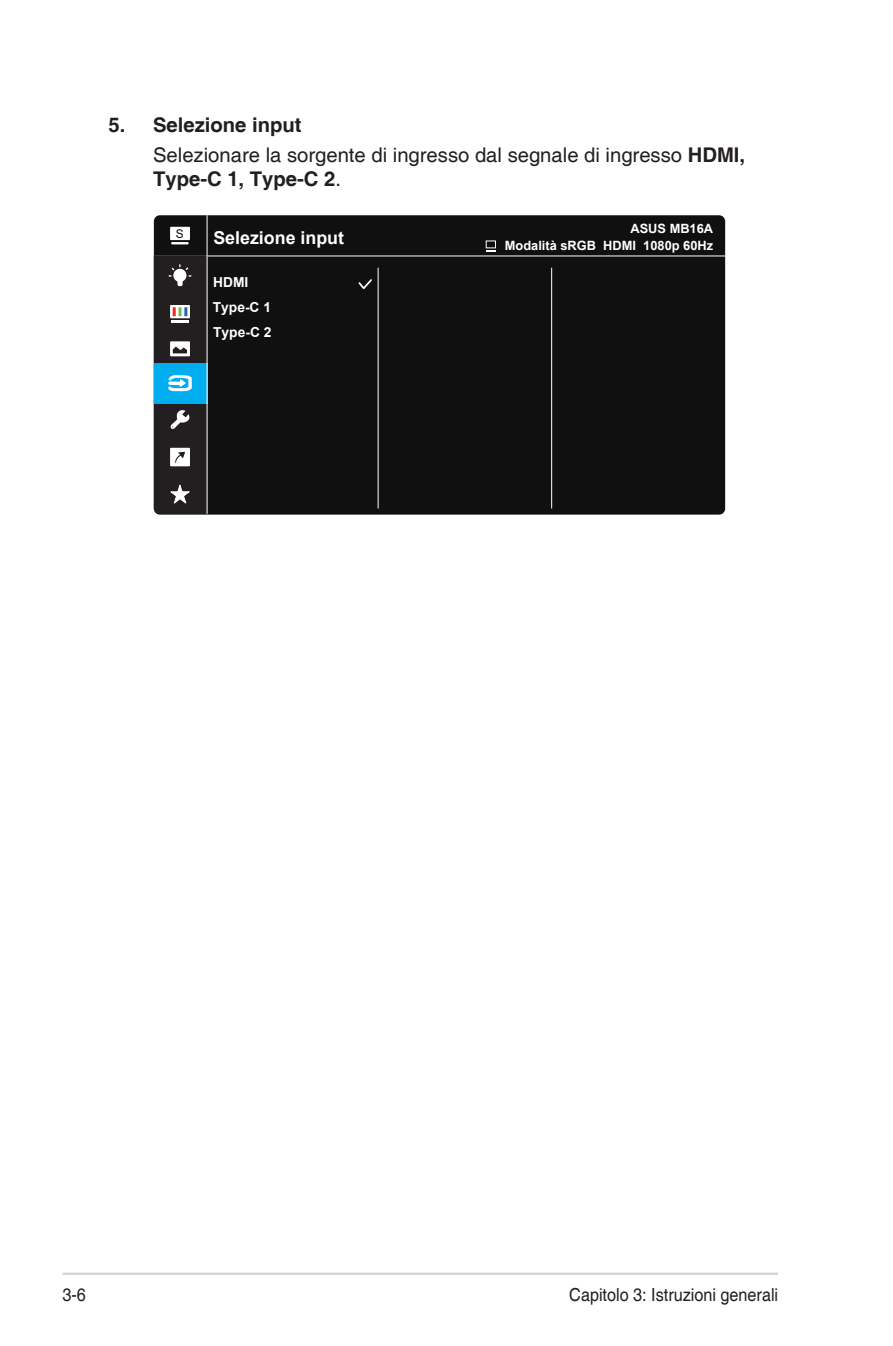
<style>
.page{position:relative;width:893px;height:1346px;background:#fff}
.page>*{position:absolute;margin:0;border:0;box-sizing:border-box;transform-origin:0 0}
.Body_Text_Indent{font:20.25px/24.3px "Helvetica";color:#231f20}
.OSD_Item{font:700 20.25px "Helvetica";color:#231f20}
.t1{font:18px "Helvetica";color:#231f20;scale:.9 1}
.t2{font:700 17.78px "Arial";color:#fff}
.t3{font:700 13.72px/24.5px "Arial";color:#fff}
.t4{font:700 12.83px "Arial";color:#fff}
.t5{font:11.92px "Arial";color:#101010}
.s1{font-weight:700}
</style>
<div class="page">
<hr style="left:63px;top:1272px;width:715px;height:3px;background:#d1d2d4">
<div style="left:154px;top:215px;width:571px;height:300px;background:#101010;border-radius:6px"></div>
<hr style="left:154px;top:256px;width:571px;height:1px;background:#fff">
<hr style="left:378px;top:268px;width:1px;height:240px;background:#fff">
<hr style="left:551px;top:268px;width:1px;height:240px;background:#fff">
<div style="left:170px;top:227px;width:20px;height:13px;background:#fff"></div>
<svg style="left:171px;top:242px;width:18px;height:2px"></svg>
<hr style="left:207px;top:215px;width:1px;height:299px;background:#fff">
<svg style="left:154px;top:255px;width:54px;height:259px;background:#354a54"></svg>
<svg style="left:358px;top:279px;width:14px;height:10px"></svg>
<div style="left:486px;top:241px;width:10px;height:7px;border:1px solid #fff"></div>
<p class="OSD_Item" style="left:108px;top:112px;width:195px">5. Selezione input</p>
<p class="Body_Text_Indent" style="left:153px;top:143px;width:594px">Selezionare la sorgente di ingresso dal segnale di ingresso <span class="s1">HDMI,<br>Type-C 1, Type-C 2</span>.</p>
<p class="t5" style="left:176px;top:226px;width:9px">S</p>
<p class="t2" style="left:213px;top:225px;width:132px">Selezione input</p>
<p class="t3" style="left:213px;top:270px;width:60px">HDMI<br>Type-C 1<br>Type-C 2</p>
<p class="t4" style="left:630px;top:219px;width:84px">ASUS MB16A</p>
<p class="t4" style="left:505px;top:237px;width:210px">Modalità sRGB HDMI 1080p 60Hz</p>
<p class="t1" style="left:63px;top:1284px;width:28px">3-6</p>
<p class="t1" style="left:569px;top:1284px;width:234px">Capitolo 3: Istruzioni generali</p>
</div>
